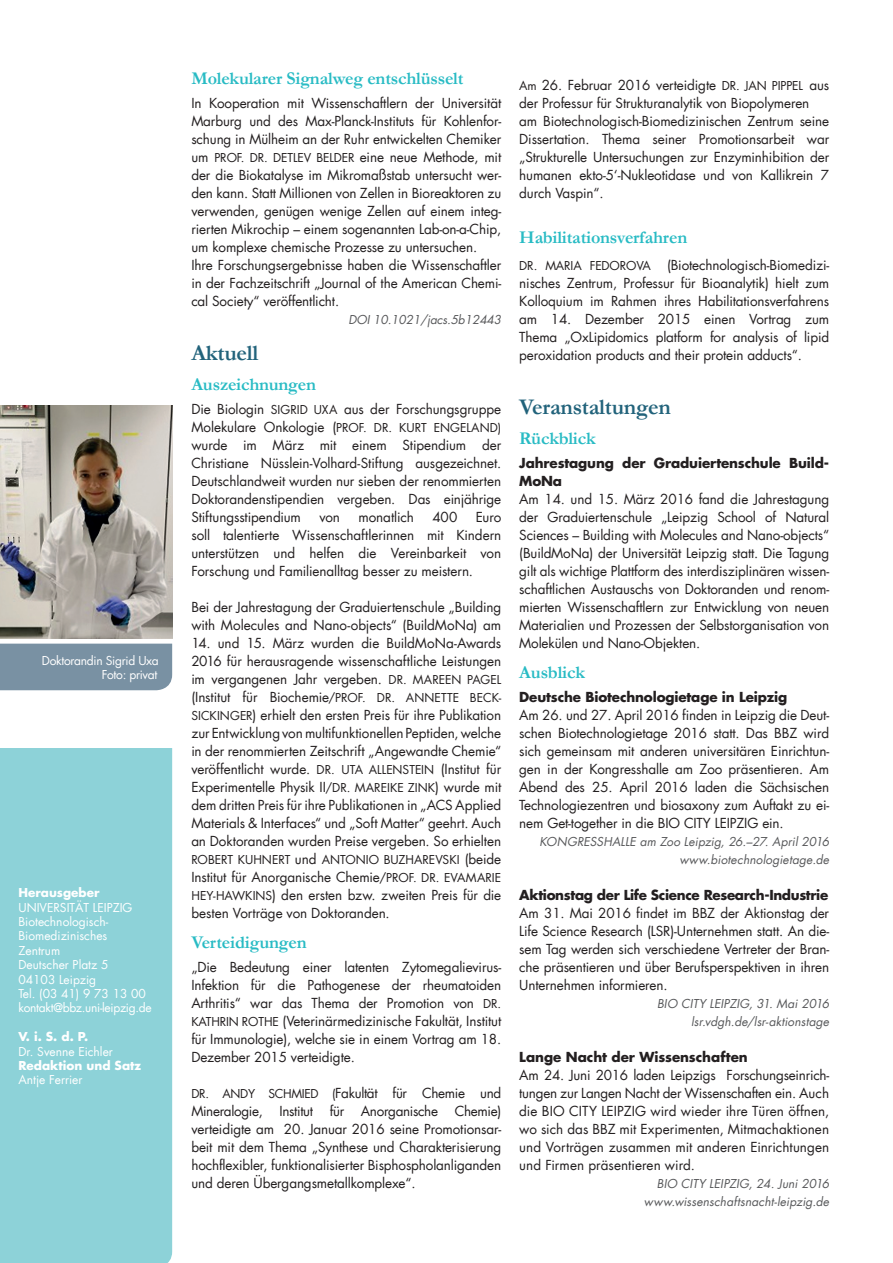
<style>
.page{position:relative;width:893px;height:1263px;background:#fff}
.page>*{position:absolute;margin:0;border:0;box-sizing:border-box;transform-origin:0 0}
.t1{font:700 22.5px "Garamond";letter-spacing:-.01em;color:#22637b}
.t2{font:700 18px "Garamond";letter-spacing:-.01em;color:#28bbc4}
.t3{font:13.5px/18px "Futura";letter-spacing:-.01em;color:#231f20;text-align:justify}
.t4{font:700 13.5px/18px "Futura";letter-spacing:-.01em;color:#231f20}
.t5{font:italic 12px/18px "Futura";letter-spacing:.005em;color:#57585a;text-align:right}
.t6{font:12px/14.4px "Futura";color:#fff}
.t7{font:12px "Futura";color:#231f20}
.t8{font:700 12px "Futura";color:#fff}
.t9{font:12px/14.4px "Futura";letter-spacing:-.025em;color:#fff;text-align:right}
.s1{font-size:12px}
.s2{font-size:13.5px}
</style>
<div class="page">
<div style="left:0;top:748px;width:172px;height:515px;background:#8dd2d8"></div>
<img style="left:0;top:406px;width:172px;height:233px">
<div style="left:0;top:644px;width:172px;height:46px;background:#7991a3"></div>
<p class="t9" style="left:42px;top:653px;width:118px">Doktorandin Sigrid Uxa<br>Foto: privat</p>
<p class="t8" style="left:18px;top:885px;width:83px">Herausgeber</p>
<p class="t6" style="left:18px;top:900px;width:135px">UNIVERSITÄT LEIPZIG<br>Biotechnologisch-<br>Biomedizinisches<br>Zentrum<br>Deutscher Platz 5<br>04103 Leipzig<br>Tel. (03 41) 9 73 13 00 kontakt@bbz.uni-leipzig.de</p>
<p class="t8" style="left:18px;top:1029px;width:71px">V. i. S. d. P.</p>
<p class="t6" style="left:18px;top:1044px;width:96px">Dr. Svenne Eichler</p>
<p class="t8" style="left:18px;top:1057px;width:124px">Redaktion und Satz</p>
<p class="t6" style="left:18px;top:1073px;width:66px">Antje Ferrier</p>
<h2 class="t2" style="left:191px;top:66px;width:274px">Molekularer Signalweg entschlüsselt</h2>
<p class="t3" style="left:191px;top:94px;width:311px;text-align:left">In Kooperation mit Wissenschaftlern der Universität Marburg und des Max-Planck-Instituts für Kohlenfor&shy;schung in Mülheim an der Ruhr entwickelten Chemiker um <span class="s1">PROF. DR. DETLEV BELDER</span> eine neue Methode, mit der die Biokatalyse im Mikromaßstab untersucht wer&shy;den kann. Statt Millionen von Zellen in Bioreaktoren zu verwenden, genügen wenige Zellen auf einem integ&shy;rierten Mikrochip – einem sogenannten Lab-on-a-Chip, um komplexe chemische Prozesse zu untersuchen.<br>Ihre Forschungsergebnisse haben die Wissenschaftler in der Fachzeitschrift „Journal of the American Chemi&shy;cal Society“ veröffentlicht.</p>
<p class="t5" style="left:349px;top:311px;width:154px">DOI 10.1021/jacs.5b12443</p>
<h1 class="t1" style="left:191px;top:338px;width:69px">Aktuell</h1>
<h2 class="t2" style="left:191px;top:372px;width:126px">Auszeichnungen</h2>
<p class="t3" style="left:191px;top:400px;width:311px">Die Biologin <span class="s1">SIGRID UXA</span> aus der Forschungsgruppe</p>
<p class="t7" style="left:191px;top:420px;width:311px"><span class="s2">Molekulare Onkologie (</span>PROF. DR. KURT ENGELAND)</p>
<p class="t3" style="left:191px;top:436px;width:311px">wurde im März mit einem Stipendium der Christiane Nüsslein-Volhard-Stiftung ausgezeichnet.<br>Deutschlandweit wurden nur sieben der renommierten Doktorandenstipendien vergeben. Das einjährige Stiftungsstipendium</p>
<p class="t3" style="left:319px;top:508px;width:22px">von</p>
<p class="t3" style="left:358px;top:508px;width:57px">monatlich</p>
<p class="t3" style="left:432px;top:508px;width:27px">400</p>
<p class="t3" style="left:191px;top:508px;width:311px;text-indent:284px">Euro soll talentierte Wissenschaftlerinnen mit Kindern unterstützen und helfen die Vereinbarkeit von Forschung und Familienalltag besser zu meistern.</p>
<p class="t3" style="left:191px;top:598px;width:311px">Bei der Jahrestagung der Graduiertenschule „Building with Molecules and Nano-objects“ (BuildMoNa) am</p>
<p class="t3" style="left:191px;top:634px;width:311px">14. und 15. März wurden die BuildMoNa-Awards 2016 für herausragende wissenschaftliche Leistungen im vergangenen Jahr vergeben. <span class="s1">DR. MAREEN PAGEL </span>(Institut für Biochemie<span class="s1">/PROF. DR. ANNETTE BECK-SICKINGER</span>) erhielt den ersten Preis für ihre Publikation zur Entwicklung von multifunktionellen Peptiden, welche in der renommierten Zeitschrift „Angewandte Chemie“ veröffentlicht wurde. <span class="s1">DR. UTA ALLENSTEIN</span> (Institut für Experimentelle Physik II<span class="s1">/DR. MAREIKE ZINK</span>) wurde mit dem dritten Preis für ihre Publikationen in „ACS Applied Materials &amp; Interfaces“ und „Soft Matter“ geehrt. Auch an Doktoranden wurden Preise vergeben. So erhielten</p>
<p class="t7" style="left:191px;top:852px;width:311px">ROBERT KUHNERT <span class="s2">und</span> ANTONIO BUZHAREVSKI <span class="s2">(beide</span></p>
<p class="t3" style="left:191px;top:868px;width:311px">Institut für Anorganische Chemie<span class="s1">/PROF. DR. EVAMARIE HEY-HAWKINS</span>) den ersten bzw. zweiten Preis für die besten Vorträge von Doktoranden.</p>
<h2 class="t2" style="left:191px;top:930px;width:117px">Verteidigungen</h2>
<p class="t3" style="left:191px;top:958px;width:311px">„Die Bedeutung einer latenten Zytomegalievirus-Infektion für die Pathogenese der rheumatoiden Arthritis“ war das Thema der Promotion von <span class="s1">DR.<br>KATHRIN ROTHE</span> (Veterinärmedizinische Fakultät, Institut für Immunologie), welche sie in einem Vortrag am 18.<br>Dezember 2015 verteidigte.</p>
<p class="t3" style="left:191px;top:1084px;width:311px"><span class="s1">DR. ANDY SCHMIED (</span>Fakultät für Chemie und Mineralogie, Institut für Anorganische Chemie) verteidigte am 20. Januar 2016 seine Promotionsar&shy;beit mit dem Thema „Synthese und Charakterisierung hochflexibler, funktionalisierter Bisphospholanliganden und deren Übergangsmetallkomplexe“.</p>
<p class="t3" style="left:519px;top:76px;width:311px;text-align:left"><span class="s1">Am</span> 26. Februar 2016 verteidigte <span class="s1">DR. JAN PIPPEL</span> aus der Professur für Strukturanalytik von Biopolymeren am Biotechnologisch-Biomedizinischen Zentrum seine Dissertation. Thema seiner Promotionsarbeit war „Strukturelle Untersuchungen zur Enzyminhibition der humanen ekto-5‘-Nukleotidase und von Kallikrein 7 durch Vaspin“.</p>
<h2 class="t2" style="left:519px;top:225px;width:170px">Habilitationsverfahren</h2>
<p class="t3" style="left:519px;top:256px;width:311px"><span class="s1">DR. MARIA FEDOROVA</span> (Biotechnologisch-Biomedizi&shy;nisches Zentrum, Professur für Bioanalytik) hielt zum Kolloquium im Rahmen ihres Habilitationsverfahrens am 14. Dezember 2015 einen Vortrag zum Thema „OxLipidomics platform for analysis of lipid peroxidation products and their protein adducts“.</p>
<h1 class="t1" style="left:519px;top:391px;width:153px">Veranstaltungen</h1>
<h2 class="t2" style="left:519px;top:426px;width:78px">Rückblick</h2>
<p class="t4" style="left:519px;top:454px;width:311px">Jahrestagung der Graduiertenschule Build-<br>MoNa</p>
<p class="t3" style="left:519px;top:490px;width:311px">Am 14. und 15. März 2016 fand die Jahrestagung der Graduiertenschule „Leipzig School of Natural Sciences – Building with Molecules and Nano-objects“ (BuildMoNa) der Universität Leipzig statt. Die Tagung gilt als wichtige Plattform des interdisziplinären wissen&shy;schaftlichen Austauschs von Doktoranden und renom&shy;mierten Wissenschaftlern zur Entwicklung von neuen Materialien und Prozessen der Selbstorganisation von Molekülen und Nano-Objekten.</p>
<h2 class="t2" style="left:519px;top:660px;width:67px">Ausblick</h2>
<p class="t4" style="left:519px;top:688px;width:270px">Deutsche Biotechnologietage in Leipzig</p>
<p class="t3" style="left:519px;top:706px;width:311px">Am 26. und 27. April 2016 finden in Leipzig die Deut&shy;schen Biotechnologietage 2016 statt. Das BBZ wird sich gemeinsam mit anderen universitären Einrichtun&shy;gen in der Kongresshalle am Zoo präsentieren. Am Abend des 25. April 2016 laden die Sächsischen Technologiezentren und biosaxony zum Auftakt zu ei&shy;nem Get-together in die BIO CITY LEIPZIG ein.</p>
<p class="t5" style="left:539px;top:833px;width:291px">KONGRESSHALLE am Zoo Leipzig, 26.–27. April 2016 www.biotechnologietage.de</p>
<p class="t4" style="left:519px;top:886px;width:310px">Aktionstag der Life Science Research-Industrie</p>
<p class="t3" style="left:519px;top:904px;width:311px">Am 31. Mai 2016 findet im BBZ der Aktionstag der Life Science Research (LSR)-Unternehmen statt. An die&shy;sem Tag werden sich verschiedene Vertreter der Bran&shy;che präsentieren und über Berufsperspektiven in ihren Unternehmen informieren.</p>
<p class="t5" style="left:657px;top:995px;width:174px">BIO CITY LEIPZIG, 31. Mai 2016 lsr.vdgh.de/lsr-aktionstage</p>
<p class="t4" style="left:519px;top:1048px;width:230px">Lange Nacht der Wissenschaften</p>
<p class="t3" style="left:519px;top:1066px;width:311px">Am 24. Juni 2016 laden Leipzigs Forschungseinrich&shy;tungen zur Langen Nacht der Wissenschaften ein. Auch die BIO CITY LEIPZIG wird wieder ihre Türen öffnen, wo sich das BBZ mit Experimenten, Mitmachaktionen und Vorträgen zusammen mit anderen Einrichtungen und Firmen präsentieren wird.</p>
<p class="t5" style="left:644px;top:1175px;width:187px">BIO CITY LEIPZIG, 24. Juni 2016 www.wissenschaftsnacht-leipzig.de</p>
</div>
